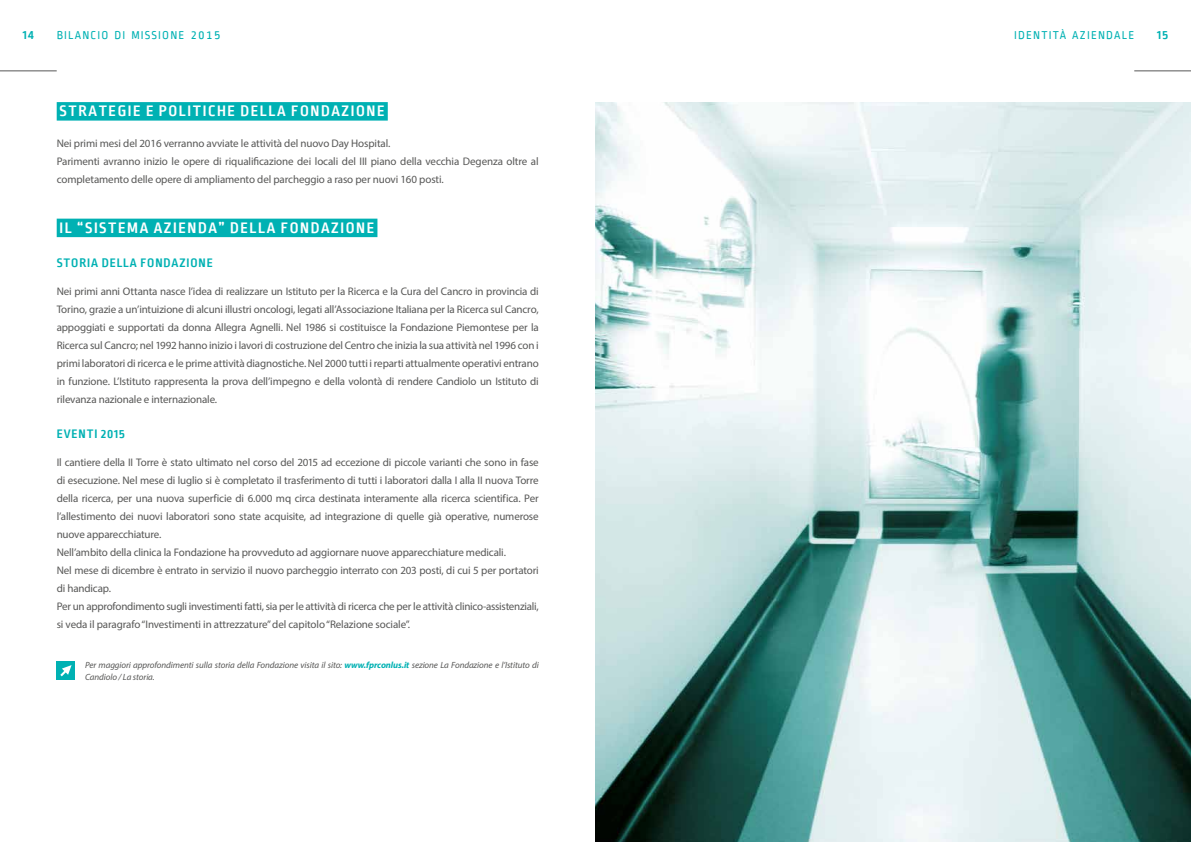
<style>
.page{position:relative;width:1191px;height:842px;background:#fff}
.page>*{position:absolute;margin:0;border:0;box-sizing:border-box;transform-origin:0 0}
.t1{font:700 16px "Ropa Sans W01";letter-spacing:.1em;color:#fff}
.t2{font:700 13px "Ropa Sans W01";letter-spacing:.07em;color:#00b1b3}
.t3{font:12px "Ropa Sans";letter-spacing:.1em;color:#00b1b3}
.t4{font:11px/18px "Myriad Pro";letter-spacing:-.015em;color:#575756}
.t5{font:italic 9px/12px "Myriad Pro";letter-spacing:-.01em;color:#575756}
.s1{font-size:12.8px}
.s2{font-weight:700;color:#00b1b3}
</style>
<div class="page">
<div style="left:57px;top:102px;width:331px;height:19px;background:#00b1b3"></div>
<div style="left:57px;top:219px;width:320px;height:18px;background:#00b1b3"></div>
<div style="left:57px;top:661px;width:18px;height:19px;background:#00b1b3"></div>
<svg style="left:60px;top:665px;width:12px;height:11px"></svg>
<img style="left:595px;top:102px;width:596px;height:740px">
<hr style="left:0;top:70px;width:57px;height:1px;background:#575756">
<hr style="left:1134px;top:70px;width:57px;height:1px;background:#575756">
<p class="t2" style="left:23px;top:28px;width:13px">14</p>
<p class="t3" style="left:57px;top:29px;width:165px">BILANCIO DI MISSIONE <span class="s1">2015</span></p>
<p class="t3" style="left:1014px;top:29px;width:122px">IDENTITÀ AZIENDALE</p>
<p class="t2" style="left:1157px;top:28px;width:12px">15</p>
<h1 class="t1" style="left:60px;top:102px;width:326px">STRATEGIE E POLITICHE DELLA FONDAZIONE</h1>
<p class="t4" style="left:57px;top:134px;width:483px">Nei primi mesi del 2016 verranno avviate le attività del nuovo Day Hospital.<br>Parimenti avranno inizio le opere di riqualificazione dei locali del III piano della vecchia Degenza oltre al completamento delle opere di ampliamento del parcheggio a raso per nuovi 160 posti.</p>
<h1 class="t1" style="left:60px;top:219px;width:316px">IL “SISTEMA AZIENDA” DELLA FONDAZIONE</h1>
<p class="t2" style="left:57px;top:256px;width:158px">STORIA DELLA FONDAZIONE</p>
<p class="t4" style="left:57px;top:282px;width:483px;text-align:justify">Nei primi anni Ottanta nasce l’idea di realizzare un Istituto per la Ricerca e la Cura del Cancro in provincia di Torino, grazie a un’intuizione di alcuni illustri oncologi, legati all’Associazione Italiana per la Ricerca sul Cancro, appoggiati e supportati da donna Allegra Agnelli. Nel 1986 si costituisce la Fondazione Piemontese per la Ricerca sul Cancro; nel 1992 hanno inizio i lavori di costruzione del Centro che inizia la sua attività nel 1996 con i primi laboratori di ricerca e le prime attività diagnostiche. Nel 2000 tutti i reparti attualmente operativi entrano in funzione. L’Istituto rappresenta la prova dell’impegno e della volontà di rendere Candiolo un Istituto di rilevanza nazionale e internazionale.</p>
<p class="t2" style="left:57px;top:426px;width:70px">EVENTI 2015</p>
<p class="t4" style="left:57px;top:453px;width:483px">Il cantiere della II Torre è stato ultimato nel corso del 2015 ad eccezione di piccole varianti che sono in fase di esecuzione. Nel mese di luglio si è completato il trasferimento di tutti i laboratori dalla I alla II nuova Torre della ricerca, per una nuova superficie di 6.000 mq circa destinata interamente alla ricerca scientifica. Per l’allestimento dei nuovi laboratori sono state acquisite, ad integrazione di quelle già operative, numerose nuove apparecchiature.<br>Nell’ambito della clinica la Fondazione ha provveduto ad aggiornare nuove apparecchiature medicali.<br>Nel mese di dicembre è entrato in servizio il nuovo parcheggio interrato con 203 posti, di cui 5 per portatori di handicap.<br>Per un approfondimento sugli investimenti fatti, sia per le attività di ricerca che per le attività clinico-assistenziali, si veda il paragrafo “Investimenti in attrezzature” del capitolo “Relazione sociale”.</p>
<p class="t5" style="left:85px;top:659px;width:455px">Per maggiori approfondimenti sulla storia della Fondazione visita il sito: <span class="s2">www.fprconlus.it</span> sezione La Fondazione e l’Istituto di<br>Candiolo / La storia.</p>
</div>
